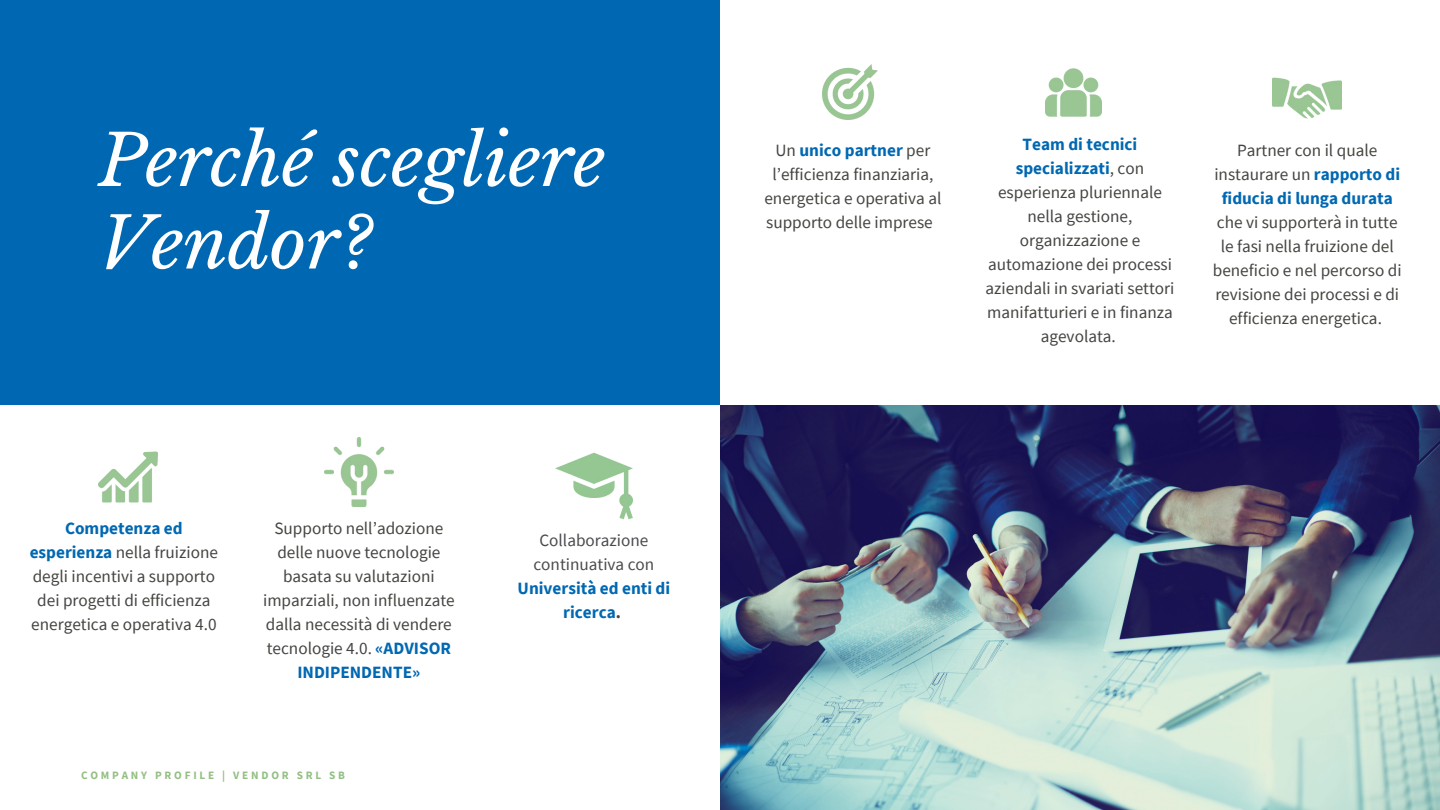
<style>
.page{position:relative;width:1440px;height:810px;background:#fff}
.page>*{position:absolute;margin:0;border:0;box-sizing:border-box;transform-origin:0 0}
.t1{font:italic 70.5px/82.5px "Libre Baskerville";color:#fff}
.t2{font:17.2px/24px "Source Sans Pro";color:#444440;text-align:center}
.t3{font:700 17.2px/24px "Source Sans Pro";color:#0068b2;text-align:center}
.t4{font:17.2px/24px "Source Sans Pro";color:#4b4b4f;text-align:center}
.t5{font:700 11.2px "Source Sans Pro";letter-spacing:.25em;color:#93bf83}
.s1{font-weight:700;color:#0068b2}
.s2{font-weight:400;color:#444440}
.s3{color:#444440}
</style>
<div class="page">
<div style="left:0;top:0;width:720px;height:405px;background:#0068b2"></div>
<img style="left:720px;top:405px;width:720px;height:405px">
<img style="left:98px;top:451px;width:60px;height:52px">
<img style="left:823px;top:65px;width:55px;height:55px">
<img style="left:1046px;top:68px;width:55px;height:49px">
<img style="left:1273px;top:77px;width:69px;height:42px">
<img style="left:325px;top:438px;width:68px;height:68px">
<img style="left:555px;top:452px;width:78px;height:68px">
<h1 class="t1" style="left:98px;top:120px;width:508px">Perché scegliere<br>Vendor?</h1>
<p class="t2" style="left:986px;top:132px;width:190px"><span class="s1">Team di tecnici specializzati</span>, con esperienza pluriennale nella gestione, organizzazione e automazione dei processi aziendali in svariati settori manifatturieri e in finanza agevolata.</p>
<p class="t3" style="left:1214px;top:138px;width:187px"><span class="s2">Partner con il quale instaurare un</span> rapporto di fiducia di lunga durata</p>
<p class="t2" style="left:764px;top:138px;width:179px">Un <span class="s1">unico partner</span> per l’efficienza finanziaria, energetica e operativa al supporto delle imprese</p>
<p class="t2" style="left:1213px;top:210px;width:190px">che vi supporterà in tutte le fasi nella fruizione del beneficio e nel percorso di revisione dei processi e di efficienza energetica.</p>
<p class="t2" style="left:30px;top:516px;width:190px"><span class="s1">Competenza ed esperienza</span> nella fruizione degli incentivi a supporto dei progetti di efficienza energetica e operativa 4.0</p>
<p class="t2" style="left:263px;top:516px;width:193px">Supporto nell’adozione delle nuove tecnologie basata su valutazioni imparziali, non influenzate dalla necessità di vendere tecnologie 4.0. <span class="s1">«ADVISOR<br>INDIPENDENTE»</span></p>
<p class="t4" style="left:533px;top:528px;width:122px">Collaborazione continuativa con</p>
<p class="t3" style="left:518px;top:576px;width:154px">Università ed enti di ricerca<span class="s3">.</span></p>
<p class="t5" style="left:81px;top:768px;width:265px">COMPANY PROFILE | VENDOR SRL SB</p>
</div>
